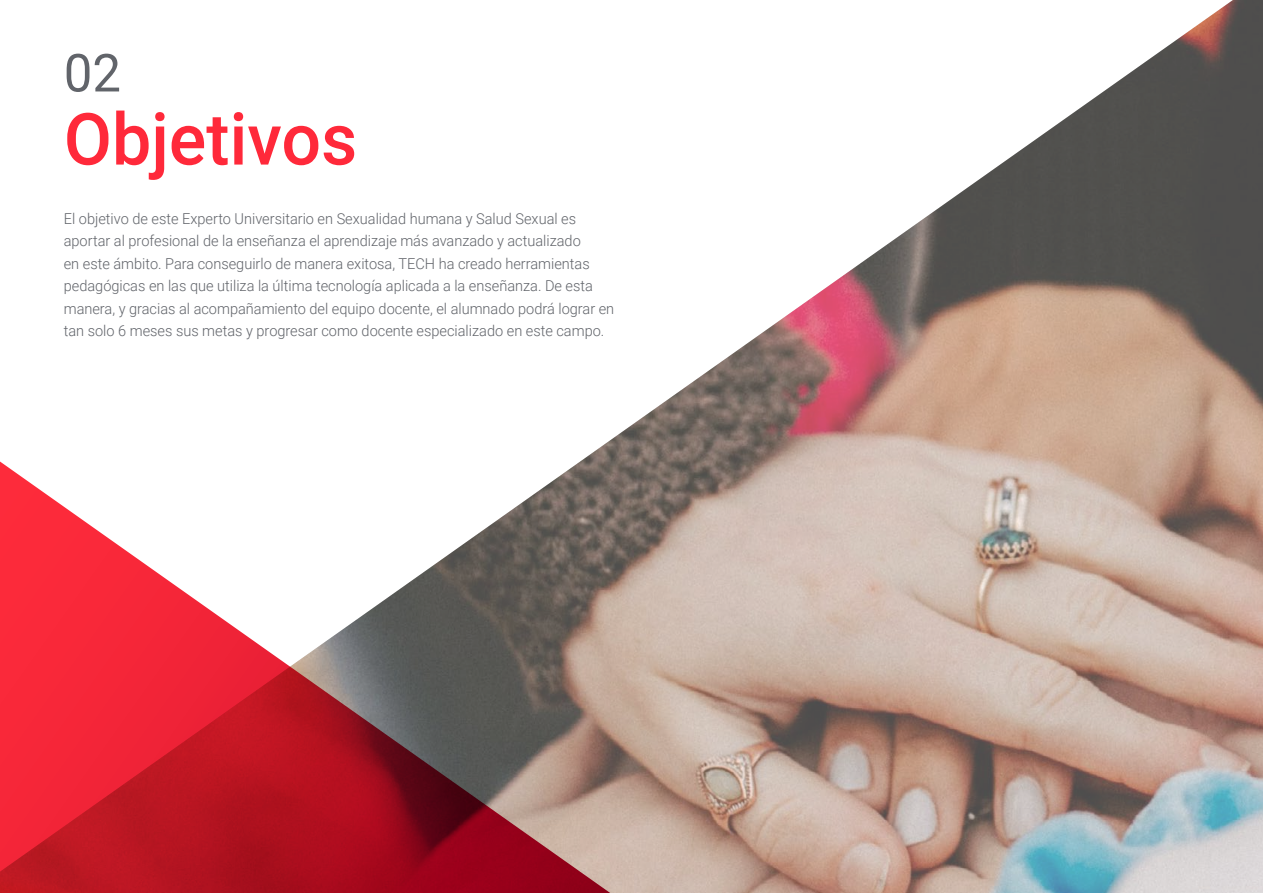
<style>
.page{position:relative;width:1263px;height:893px;background:#fff}
.page>*{position:absolute;margin:0;border:0;box-sizing:border-box;transform-origin:0 0}
.t1{font:500 72px "Roboto";color:#ff293a}
.t2{font:52.5px "Roboto";color:#61646a}
.t3{font:300 15px/22.5px "Roboto";color:#61646a}
</style>
<div class="page">
<img style="left:602px;top:0;width:661px;height:893px">
<svg style="left:0;top:446px;width:640px;height:447px"></svg>
<h2 class="t2" style="left:64px;top:36px;width:59px">02</h2>
<h1 class="t1" style="left:64px;top:89px;width:295px">Objetivos</h1>
<p class="t3" style="left:64px;top:207px;width:552px">El objetivo de este Experto Universitario en Sexualidad humana y Salud Sexual es aportar al profesional de la enseñanza el aprendizaje más avanzado y actualizado<br>en este ámbito. Para conseguirlo de manera exitosa, TECH ha creado herramientas pedagógicas en las que utiliza la última tecnología aplicada a la enseñanza. De esta manera, y gracias al acompañamiento del equipo docente, el alumnado podrá lograr en tan solo 6 meses sus metas y progresar como docente especializado en este campo.</p>
</div>
